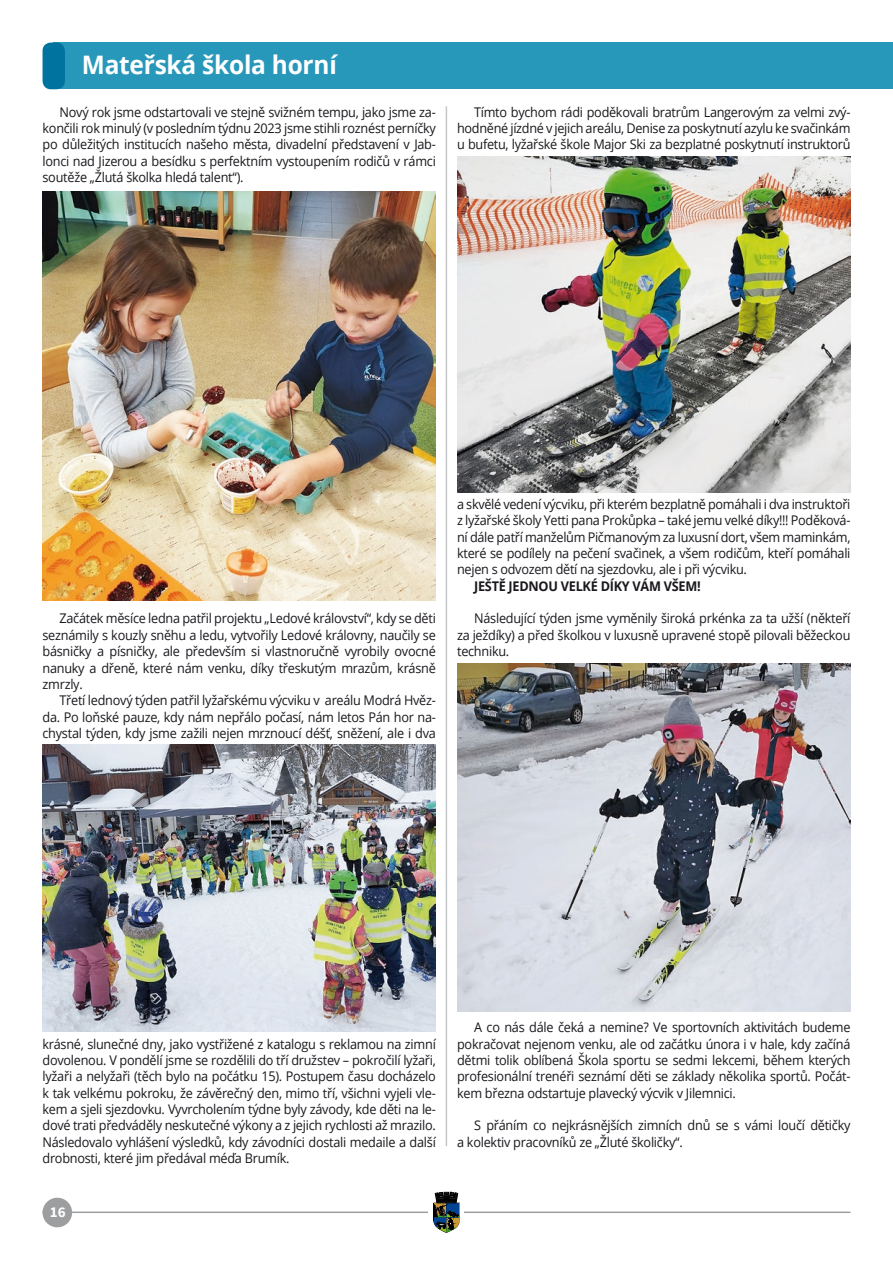
<style>
.page{position:relative;width:893px;height:1263px;background:#fff}
.page>*{position:absolute;margin:0;border:0;box-sizing:border-box;transform-origin:0 0}
.Nadpis_H1{font:700 25.5px "Open Sans";letter-spacing:-.01em;color:#fff;scale:.96 1}
.t1{font:700 15px "Source Sans Pro";color:#fff}
.AAA_Body_Text{font:13.35px/16.4px "Open Sans";letter-spacing:-.02em;color:#1a171c;text-align:justify;scale:.95 1}
.AAA_Body_Text-2{font:700 13.35px "Open Sans";letter-spacing:-.02em;color:#1a171c;scale:.95 1}
</style>
<div class="page">
<hr style="left:43px;top:1211px;width:807px;height:2px;background:#9d9ea0">
<div style="left:429px;top:1192px;width:35px;height:42px;background:#fff"></div>
<svg style="left:433px;top:1192px;width:27px;height:41px"></svg>
<div style="left:43px;top:1198px;width:29px;height:29px;background:#9d9ea0;border-radius:50%"></div>
<div style="left:54px;top:43px;width:839px;height:46px;background:#2898ba"></div>
<div style="left:43px;top:43px;width:22px;height:46px;background:#00749f;border-radius:9px"></div>
<img style="left:43px;top:191px;width:393px;height:410px">
<img style="left:457px;top:663px;width:393px;height:348px">
<img style="left:457px;top:156px;width:393px;height:336px">
<img style="left:43px;top:744px;width:393px;height:288px">
<hr style="left:446px;top:106px;width:1px;height:1040px;background:#c6c7c9">
<p class="Nadpis_H1" style="left:82px;top:47px;width:267px">Mateřská škola horní</p>
<p class="AAA_Body_Text" style="left:43px;top:103px;width:416px;text-indent:17px">Nový rok jsme odstartovali ve stejně svižném tempu, jako jsme za&shy;končili rok minulý (v posledním týdnu 2023 jsme stihli roznést perníčky po důležitých institucích našeho města, divadelní představení v Jab&shy;lonci nad Jizerou a besídku s perfektním vystoupením rodičů v rámci soutěže „Žlutá školka hledá talent“).</p>
<p class="AAA_Body_Text" style="left:457px;top:103px;width:416px;text-indent:17px">Tímto bychom rádi poděkovali bratrům Langerovým za velmi zvý&shy;hodněné jízdné v jejich areálu, Denise za poskytnutí azylu ke svačinkám u bufetu, lyžařské škole Major Ski za bezplatné poskytnutí instruktorů</p>
<p class="AAA_Body_Text" style="left:43px;top:610px;width:416px;text-indent:17px">Začátek měsíce ledna patřil projektu „Ledové království“, kdy se děti seznámily s kouzly sněhu a ledu, vytvořily Ledové královny, naučily se básničky a písničky, ale především si vlastnoručně vyrobily ovocné nanuky a dřeně, které nám venku, díky třeskutým mrazům, krásně zmrzly.</p>
<p class="AAA_Body_Text" style="left:43px;top:692px;width:416px;text-indent:17px">Třetí lednový týden patřil lyžařskému výcviku v areálu Modrá Hvěz&shy;da. Po loňské pauze, kdy nám nepřálo počasí, nám letos Pán hor na&shy;chystal týden, kdy jsme zažili nejen mrznoucí déšť, sněžení, ale i dva</p>
<p class="AAA_Body_Text" style="left:457px;top:496px;width:416px">a skvělé vedení výcviku, při kterém bezplatně pomáhali i dva instruktoři z lyžařské školy Yetti pana Prokůpka – také jemu velké díky!!! Poděková&shy;ní dále patří manželům Pičmanovým za luxusní dort, všem maminkám, které se podílely na pečení svačinek, a všem rodičům, kteří pomáhali nejen s odvozem dětí na sjezdovku, ale i při výcviku.</p>
<p class="AAA_Body_Text-2" style="left:474px;top:576px;width:240px">JEŠTĚ JEDNOU VELKÉ DÍKY VÁM VŠEM!</p>
<p class="AAA_Body_Text" style="left:457px;top:610px;width:416px;text-indent:17px">Následující týden jsme vyměnily široká prkénka za ta užší (někteří za ježdíky) a před školkou v luxusně upravené stopě pilovali běžeckou techniku.</p>
<p class="AAA_Body_Text" style="left:43px;top:1035px;width:416px">krásné, slunečné dny, jako vystřižené z katalogu s reklamou na zimní dovolenou. V pondělí jsme se rozdělili do tří družstev – pokročilí lyžaři, lyžaři a nelyžaři (těch bylo na počátku 15). Postupem času docházelo k tak velkému pokroku, že závěrečný den, mimo tří, všichni vyjeli vle&shy;kem a sjeli sjezdovku. Vyvrcholením týdne byly závody, kde děti na le&shy;dové trati předváděly neskutečné výkony a z jejich rychlosti až mrazilo.<br>Následovalo vyhlášení výsledků, kdy závodníci dostali medaile a další drobnosti, které jim předával méďa Brumík.</p>
<p class="t1" style="left:50px;top:1201px;width:17px">16</p>
<p class="AAA_Body_Text" style="left:457px;top:1019px;width:416px;text-indent:17px">A co nás dále čeká a nemine? Ve sportovních aktivitách budeme pokračovat nejenom venku, ale od začátku února i v hale, kdy začíná dětmi tolik oblíbená Škola sportu se sedmi lekcemi, během kterých profesionální trenéři seznámí děti se základy několika sportů. Počát&shy;kem března odstartuje plavecký výcvik v Jilemnici.</p>
<p class="AAA_Body_Text" style="left:457px;top:1117px;width:416px;text-indent:17px">S přáním co nejkrásnějších zimních dnů se s vámi loučí dětičky a kolektiv pracovníků ze „Žluté školičky“.</p>
</div>
